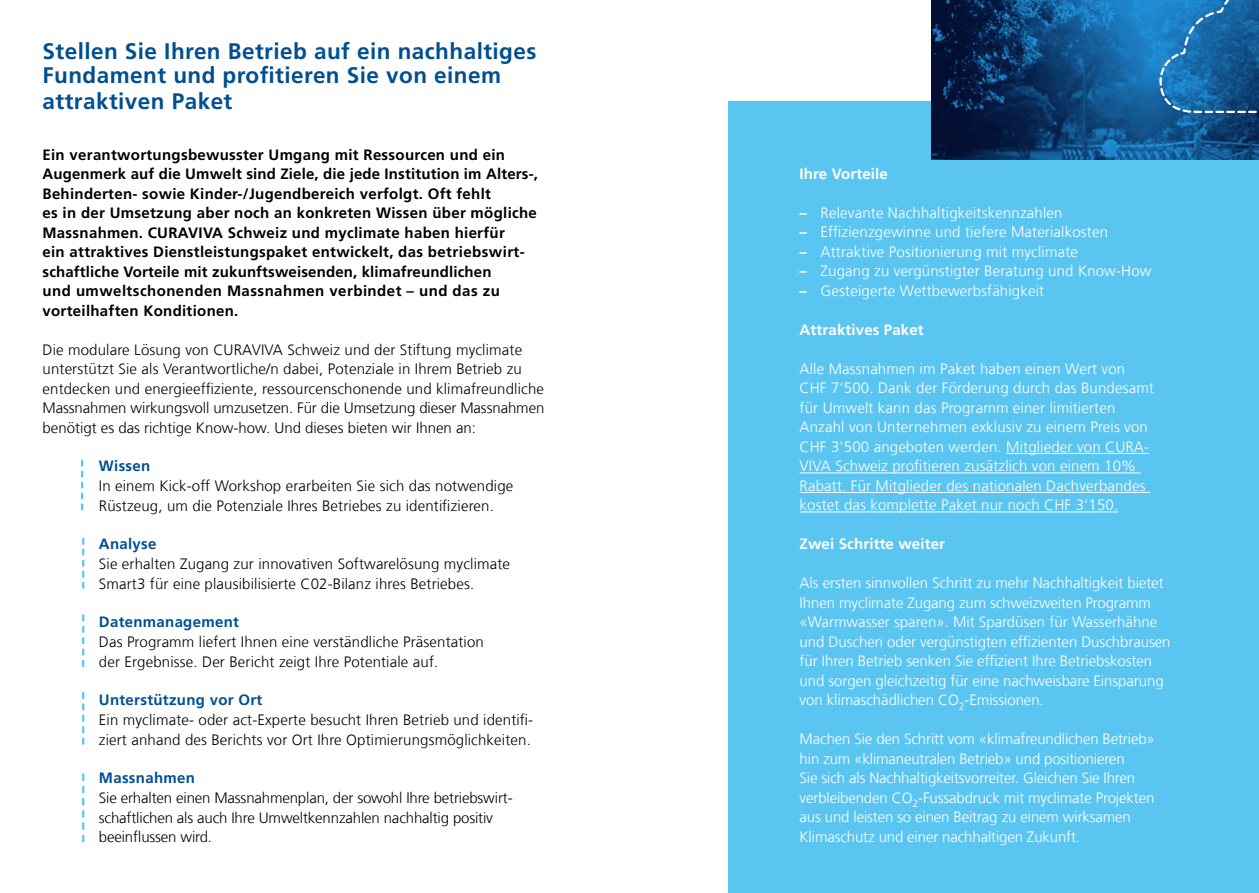
<style>
.page{position:relative;width:1259px;height:893px;background:#fff}
.page>*{position:absolute;margin:0;border:0;box-sizing:border-box;transform-origin:0 0}
.t1{font:700 22.5px/24.8px "Frutiger LT Com";letter-spacing:.02em;color:#004f91}
.t2{font:300 15px/19.5px "Frutiger LT Com";letter-spacing:-.005em;color:#fff}
.t3{font:300 15px/19.5px "Frutiger LT Com";letter-spacing:.01em;color:#010202}
.t4{font:700 15px/19.5px "Frutiger LT Com";letter-spacing:.02em;color:#000}
.t5{font:300 15px/19.5px "Frutiger LT Com";letter-spacing:-.01em;color:#010202}
.t6{font:700 15px "Frutiger LT Com";letter-spacing:.02em;color:#004f91}
.t7{font:700 15px "Frutiger LT Com";letter-spacing:.01em;color:#fff}
.s1{font-weight:700}
</style>
<div class="page">
<div style="left:728px;top:101px;width:531px;height:792px;background:#5bc5f2"></div>
<hr style="left:1006px;top:453px;width:143px;height:1px;background:#fff">
<hr style="left:799px;top:473px;width:341px;height:1px;background:#fff">
<hr style="left:799px;top:492px;width:351px;height:1px;background:#fff">
<hr style="left:799px;top:512px;width:319px;height:1px;background:#fff">
<svg style="left:81px;top:460px;width:2px;height:50px"></svg>
<svg style="left:82px;top:614px;width:2px;height:53px"></svg>
<svg style="left:82px;top:692px;width:2px;height:53px"></svg>
<svg style="left:82px;top:538px;width:2px;height:51px"></svg>
<svg style="left:82px;top:774px;width:2px;height:68px"></svg>
<svg style="left:931px;top:0;width:328px;height:160px;background:#0e4377"></svg>
<svg style="left:1158px;top:0;width:101px;height:114px;background:#1e6ca8"></svg>
<h1 class="t1" style="left:43px;top:39px;width:495px">Stellen Sie Ihren Betrieb auf ein nachhaltiges<br>Fundament und profitieren Sie von einem attraktiven Paket</h1>
<p class="t4" style="left:43px;top:145px;width:497px">Ein verantwortungsbewusster Umgang mit Ressourcen und ein Augenmerk auf die Umwelt sind Ziele, die jede Institution im Alters-, Behinderten- sowie Kinder-/Jugendbereich verfolgt. Oft fehlt<br>es in der Umsetzung aber noch an konkreten Wissen über mögliche Massnahmen. CURAVIVA Schweiz und myclimate haben hierfür<br>ein attraktives Dienstleistungspaket entwickelt, das betriebswirt&shy;schaftliche Vorteile mit zukunftsweisenden, klimafreundlichen<br>und umweltschonenden Massnahmen verbindet – und das zu vorteilhaften Konditionen.</p>
<p class="t3" style="left:43px;top:340px;width:503px">Die modulare Lösung von CURAVIVA Schweiz und der Stiftung myclimate unterstützt Sie als Verantwortliche/n dabei, Potenziale in Ihrem Betrieb zu entdecken und energieeffiziente, ressourcenschonende und klimafreundliche Massnahmen wirkungsvoll umzusetzen. Für die Umsetzung dieser Massnahmen benötigt es das richtige Know-how. Und dieses bieten wir Ihnen an:</p>
<p class="t6" style="left:99px;top:457px;width:53px">Wissen</p>
<p class="t3" style="left:99px;top:476px;width:416px">In einem Kick-off Workshop erarbeiten Sie sich das notwendige<br>Rüstzeug, um die Potenziale Ihres Betriebes zu identifizieren.</p>
<p class="t6" style="left:99px;top:535px;width:59px">Analyse</p>
<p class="t3" style="left:99px;top:554px;width:413px">Sie erhalten Zugang zur innovativen Softwarelösung myclimate<br>Smart3 für eine plausibilisierte C02-Bilanz ihres Betriebes.</p>
<p class="t6" style="left:99px;top:613px;width:142px">Datenmanagement</p>
<p class="t3" style="left:99px;top:632px;width:386px">Das Programm liefert Ihnen eine verständliche Präsentation der Ergebnisse. Der Bericht zeigt Ihre Potentiale auf.</p>
<p class="t6" style="left:99px;top:691px;width:165px">Unterstützung vor Ort</p>
<p class="t3" style="left:99px;top:710px;width:436px">Ein myclimate- oder act-Experte besucht Ihren Betrieb und identifi&shy;ziert anhand des Berichts vor Ort Ihre Optimierungsmöglichkeiten.</p>
<p class="t6" style="left:99px;top:769px;width:98px">Massnahmen</p>
<p class="t5" style="left:99px;top:788px;width:415px">Sie erhalten einen Massnahmenplan, der sowohl Ihre betriebswirt&shy;schaftlichen als auch Ihre Umweltkennzahlen nachhaltig positiv beeinflussen wird.</p>
<p class="t7" style="left:799px;top:164px;width:90px">Ihre Vorteile</p>
<p class="t2" style="left:799px;top:202px;width:264px"><span class="s1">–</span> Relevante Nachhaltigkeitskennzahlen</p>
<p class="t2" style="left:799px;top:222px;width:310px"><span class="s1">–</span> Effizienzgewinne und tiefere Materialkosten</p>
<p class="t2" style="left:799px;top:241px;width:280px"><span class="s1">–</span> Attraktive Positionierung mit myclimate</p>
<p class="t2" style="left:799px;top:261px;width:353px"><span class="s1">–</span> Zugang zu vergünstigter Beratung und Know-How</p>
<p class="t2" style="left:799px;top:280px;width:246px"><span class="s1">–</span> Gesteigerte Wettbewerbsfähigkeit</p>
<p class="t7" style="left:799px;top:320px;width:126px">Attraktives Paket</p>
<p class="t2" style="left:799px;top:358px;width:356px">Alle Massnahmen im Paket haben einen Wert von CHF 7‘500. Dank der Förderung durch das Bundesamt für Umwelt kann das Programm einer limitierten Anzahl von Unternehmen exklusiv zu einem Preis von CHF 3'500 angeboten werden. Mitglieder von CURA-VIVA Schweiz profitieren zusätzlich von einem 10% Rabatt. Für Mitglieder des nationalen Dachverbandes kostet das komplette Paket nur noch CHF 3‘150.</p>
<p class="t7" style="left:799px;top:535px;width:147px">Zwei Schritte weiter</p>
<p class="t2" style="left:799px;top:573px;width:372px">Als ersten sinnvollen Schritt zu mehr Nachhaltigkeit bietet Ihnen myclimate Zugang zum schweizweiten Programm «Warmwasser sparen». Mit Spardüsen für Wasserhähne und Duschen oder vergünstigten effizienten Duschbrausen für Ihren Betrieb senken Sie effizient Ihre Betriebskosten und sorgen gleichzeitig für eine nachweisbare Einsparung von klimaschädlichen CO<sub>2</sub>-Emissionen.</p>
<p class="t2" style="left:799px;top:729px;width:357px">Machen Sie den Schritt vom «klimafreundlichen Betrieb» hin zum «klimaneutralen Betrieb» und positionieren<br>Sie sich als Nachhaltigkeitsvorreiter. Gleichen Sie Ihren verbleibenden CO<sub>2</sub>-Fussabdruck mit myclimate Projekten aus und leisten so einen Beitrag zu einem wirksamen Klimaschutz und einer nachhaltigen Zukunft.</p>
</div>
